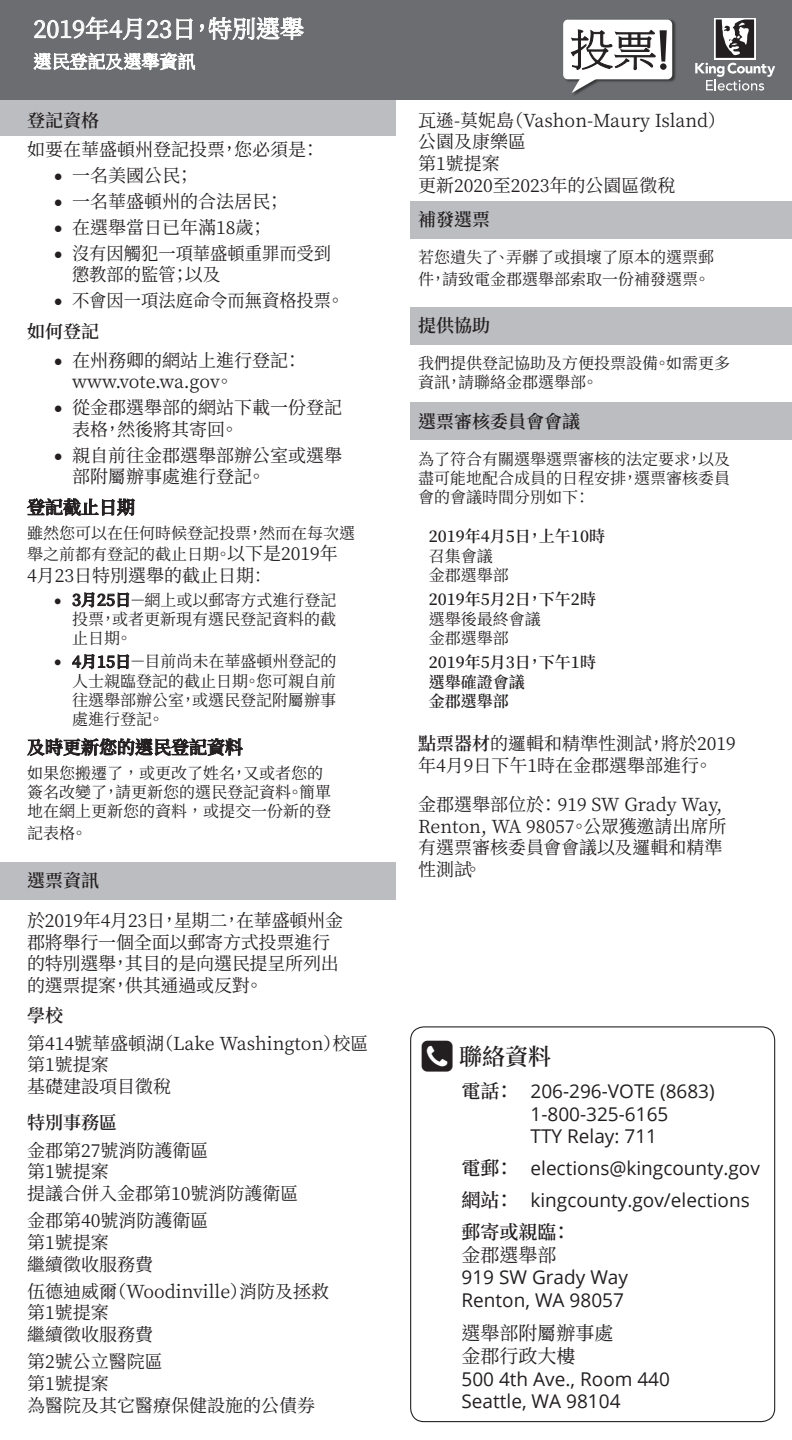
<style>
.page{position:relative;width:792px;height:1440px;background:#fff}
.page>*{position:absolute;margin:0;border:0;box-sizing:border-box;transform-origin:0 0}
.t1{font:24px "Noto Serif CJ Ktc";color:#fff}
.t2{font:600 23px "Noto Serif CJ Ktc";color:#231f20}
.t3{font:19px/22.8px "Open Sans";color:#231f20}
.t4{font:600 19px "Noto Serif CJ Ktc";color:#231f20}
.No_Spacing{font:18px/21.6px "Noto Serif CJ Ktc";color:#231f20}
.t5{font:600 18px "Noto Serif CJ Ktc";color:#231f20}
.No_Spacing-2{font:18px/21.6px "Noto Serif CJ Ktc";color:#231f20;scale:.96 1}
.t6{font:16px/19.2px "Noto Serif CJ Ktc";color:#231f20}
.t7{font:600 16px "Noto Serif CJ Ktc";color:#231f20}
.s1{font-size:18px}
.s2{font-size:16px}
.s3{font-weight:600}
.s4{font-family:"Noto Serif CJ Ktc";font-weight:600}
.s5{font-family:"Noto Serif CJ Ktc"}
</style>
<div class="page">
<div style="left:0;top:862px;width:396px;height:38px;background:#bcbdc0"></div>
<div style="left:410px;top:201px;width:382px;height:38px;background:#bcbdc0"></div>
<div style="left:410px;top:402px;width:382px;height:38px;background:#bcbdc0"></div>
<div style="left:410px;top:307px;width:382px;height:38px;background:#bcbdc0"></div>
<div style="left:0;top:98px;width:396px;height:38px;background:#bcbdc0"></div>
<div style="left:0;top:0;width:792px;height:99px;background:#6c6d70"></div>
<svg style="left:34px;top:17px;width:159px;height:23px"></svg>
<svg style="left:200px;top:17px;width:104px;height:23px"></svg>
<svg style="left:34px;top:53px;width:161px;height:18px"></svg>
<div style="left:410px;top:1026px;width:365px;height:396px;border:1px solid #231f20;border-radius:13px"></div>
<svg style="left:26px;top:498px;width:109px;height:18px"></svg>
<svg style="left:72px;top:592px;width:58px;height:16px"></svg>
<svg style="left:72px;top:653px;width:58px;height:17px"></svg>
<svg style="left:27px;top:738px;width:216px;height:18px"></svg>
<div style="left:714px;top:18px;width:42px;height:41px;background:#fff"></div>
<svg style="left:695px;top:19px;width:80px;height:72px"></svg>
<img style="left:563px;top:19px;width:113px;height:76px">
<div style="left:563px;top:20px;width:109px;height:59px;background:#fff;border-radius:5px"></div>
<svg style="left:572px;top:79px;width:25px;height:14px"></svg>
<svg style="left:571px;top:29px;width:96px;height:41px"></svg>
<div style="left:660px;top:63px;width:7px;height:7px;background:#231f20;border-radius:50%"></div>
<p class="t1" style="left:33px;top:15px;width:272px">2019年4月23日，特別選舉</p>
<p class="t5" style="left:27px;top:110px;width:73px">登記資格</p>
<p class="No_Spacing" style="left:27px;top:139px;width:294px">如要在華盛頓州登記投票，您必須是：</p>
<p class="No_Spacing" style="left:54px;top:165px;width:141px">• 一名美國公民；</p>
<p class="No_Spacing" style="left:54px;top:191px;width:231px">• 一名華盛頓州的合法居民；</p>
<p class="No_Spacing" style="left:54px;top:217px;width:214px">• 在選舉當日已年滿18歲；</p>
<p class="No_Spacing-2" style="left:72px;top:243px;width:272px;text-indent:-18px">• 沒有因觸犯一項華盛頓重罪而受到懲教部的監管；以及</p>
<p class="No_Spacing-2" style="left:54px;top:290px;width:304px">• 不會因一項法庭命令而無資格投票。</p>
<p class="t5" style="left:27px;top:321px;width:73px">如何登記</p>
<p class="No_Spacing" style="left:72px;top:350px;width:231px;text-indent:-18px">• 在州務卿的網站上進行登記：www.vote.wa.gov。</p>
<p class="No_Spacing" style="left:72px;top:397px;width:271px;text-indent:-18px">• 從金郡選舉部的網站下載一份登記表格，然後將其寄回。</p>
<p class="No_Spacing" style="left:72px;top:445px;width:271px;text-indent:-18px">• 親自前往金郡選舉部辦公室或選舉部附屬辦事處進行登記。</p>
<p class="t5" style="left:27px;top:497px;width:109px">登記截止日期</p>
<p class="t6" style="left:27px;top:523px;width:329px;line-height:21.6px">雖然您可以在任何時候登記投票，然而在每次選舉之前都有登記的截止日期。<span class="s1">以下是2019年</span></p>
<p class="No_Spacing" style="left:27px;top:565px;width:241px">4月23日特別選舉的截止日期<span class="s2">：</span></p>
<p class="t6" style="left:72px;top:590px;width:266px;text-align:justify;text-indent:-18px">• <span class="s3">3月25日－</span>網上或以郵寄方式進行登記投票，或者更新現有選民登記資料的截止日期。</p>
<p class="t6" style="left:72px;top:652px;width:266px;text-align:justify;text-indent:-18px">• <span class="s3">4月15日－</span>目前尚未在華盛頓州登記的人士親臨登記的截止日期。您可親自前往選舉部辦公室，或選民登記附屬辦事處進行登記。</p>
<p class="t5" style="left:27px;top:737px;width:217px">及時更新您的選民登記資料</p>
<p class="t6" style="left:27px;top:764px;width:306px">如果您搬遷了 ， 或更改了姓名，又或者您的簽名改變了，請更新您的選民登記資料。簡單地在網上更新您的資料 ， 或提交一份新的登</p>
<p class="t6" style="left:27px;top:824px;width:61px">記表格。</p>
<p class="t5" style="left:27px;top:871px;width:73px">選票資訊</p>
<p class="No_Spacing" style="left:27px;top:910px;width:318px">於2019年4月23日，星期二，在華盛頓州金郡將舉行一個全面以郵寄方式投票進行的特別選舉，其目的是向選民提呈所列出的選票提案，供其通過或反對。</p>
<p class="t5" style="left:27px;top:1006px;width:37px">學校</p>
<p class="No_Spacing" style="left:27px;top:1033px;width:343px">第414號華盛頓湖（Lake Washington）校區</p>
<p class="No_Spacing" style="left:27px;top:1054px;width:83px">第1號提案</p>
<p class="No_Spacing" style="left:27px;top:1076px;width:145px">基礎建設項目徵稅</p>
<p class="t5" style="left:27px;top:1113px;width:91px">特別事務區</p>
<p class="No_Spacing" style="left:27px;top:1140px;width:183px">金郡第27號消防護衛區</p>
<p class="No_Spacing" style="left:27px;top:1161px;width:83px">第1號提案</p>
<p class="No_Spacing" style="left:27px;top:1183px;width:273px">提議合併入金郡第10號消防護衛區</p>
<p class="No_Spacing" style="left:27px;top:1210px;width:183px">金郡第40號消防護衛區</p>
<p class="No_Spacing" style="left:27px;top:1232px;width:83px">第1號提案</p>
<p class="No_Spacing" style="left:27px;top:1253px;width:127px">繼續徵收服務費</p>
<p class="No_Spacing" style="left:27px;top:1281px;width:304px">伍德迪威爾（Woodinville）消防及拯救</p>
<p class="No_Spacing" style="left:27px;top:1302px;width:83px">第1號提案</p>
<p class="No_Spacing" style="left:27px;top:1324px;width:127px">繼續徵收服務費</p>
<p class="No_Spacing" style="left:27px;top:1351px;width:137px">第2號公立醫院區</p>
<p class="No_Spacing" style="left:27px;top:1373px;width:83px">第1號提案</p>
<p class="No_Spacing" style="left:27px;top:1395px;width:289px">為醫院及其它醫療保健設施的公債券</p>
<p class="No_Spacing" style="left:418px;top:110px;width:309px">瓦遜-莫妮島（Vashon-Maury Island）公園及康樂區</p>
<p class="No_Spacing" style="left:418px;top:153px;width:83px">第1號提案</p>
<p class="No_Spacing" style="left:418px;top:175px;width:259px">更新2020至2023年的公園區徵稅</p>
<p class="t5" style="left:418px;top:209px;width:73px">補發選票</p>
<p class="t6" style="left:418px;top:247px;width:298px;line-height:21.6px">若您遺失了、弄髒了或損壞了原本的選票郵件，請致電金郡選舉部索取一份補發選票。</p>
<p class="t5" style="left:418px;top:315px;width:73px">提供協助</p>
<p class="t6" style="left:418px;top:354px;width:314px">我們提供登記協助及方便投票設備。如需更多資訊，請聯絡金郡選舉部。</p>
<p class="t5" style="left:418px;top:411px;width:164px">選票審核委員會會議</p>
<p class="t6" style="left:418px;top:450px;width:314px;text-align:justify">為了符合有關選舉選票審核的法定要求，以及盡可能地配合成員的日程安排，選票審核委員會的會議時間分別如下：</p>
<p class="t7" style="left:429px;top:528px;width:178px">2019年4月5日，上午10時</p>
<p class="t6" style="left:429px;top:547px;width:65px">召集會議</p>
<p class="t6" style="left:429px;top:566px;width:81px">金郡選舉部</p>
<p class="t7" style="left:429px;top:591px;width:169px">2019年5月2日，下午2時</p>
<p class="t6" style="left:429px;top:610px;width:113px">選舉後最終會議</p>
<p class="t6" style="left:429px;top:629px;width:81px">金郡選舉部</p>
<p class="t7" style="left:429px;top:654px;width:169px">2019年5月3日，下午1時</p>
<p class="t7" style="left:429px;top:673px;width:97px">選舉確證會議</p>
<p class="t7" style="left:429px;top:692px;width:81px">金郡選舉部</p>
<p class="No_Spacing" style="left:418px;top:733px;width:319px"><span class="s3">點票器材</span>的邏輯和精準性測試，將於2019年4月9日下午1時在金郡選舉部進行。</p>
<p class="No_Spacing" style="left:418px;top:794px;width:310px">金郡選舉部位於： 919 SW Grady Way,<br>Renton, WA 98057。公眾獲邀請出席所有選票審核委員會會議以及邏輯和精準性測試。</p>
<p class="t2" style="left:459px;top:1044px;width:93px">聯絡資料</p>
<p class="t3" style="left:531px;top:1079px;width:186px;text-indent:-69px"><span class="s4">電話：</span> 206-296-VOTE (8683)<br>1-800-325-6165<br>TTY Relay: 711</p>
<p class="t3" style="left:462px;top:1156px;width:300px"><span class="s4">電郵：</span> elections@kingcounty.gov</p>
<p class="t3" style="left:462px;top:1188px;width:290px"><span class="s4">網站：</span> kingcounty.gov/elections</p>
<p class="t4" style="left:462px;top:1221px;width:111px">郵寄或親臨：</p>
<p class="t3" style="left:462px;top:1243px;width:168px"><span class="s5">金郡選舉部<br></span>919 SW Grady Way<br>Renton, WA 98057</p>
<p class="t3" style="left:462px;top:1321px;width:210px"><span class="s5">選舉部附屬辦事處<br>金郡行政大樓<br></span>500 4th Ave., Room 440<br>Seattle, WA 98104</p>
</div>
